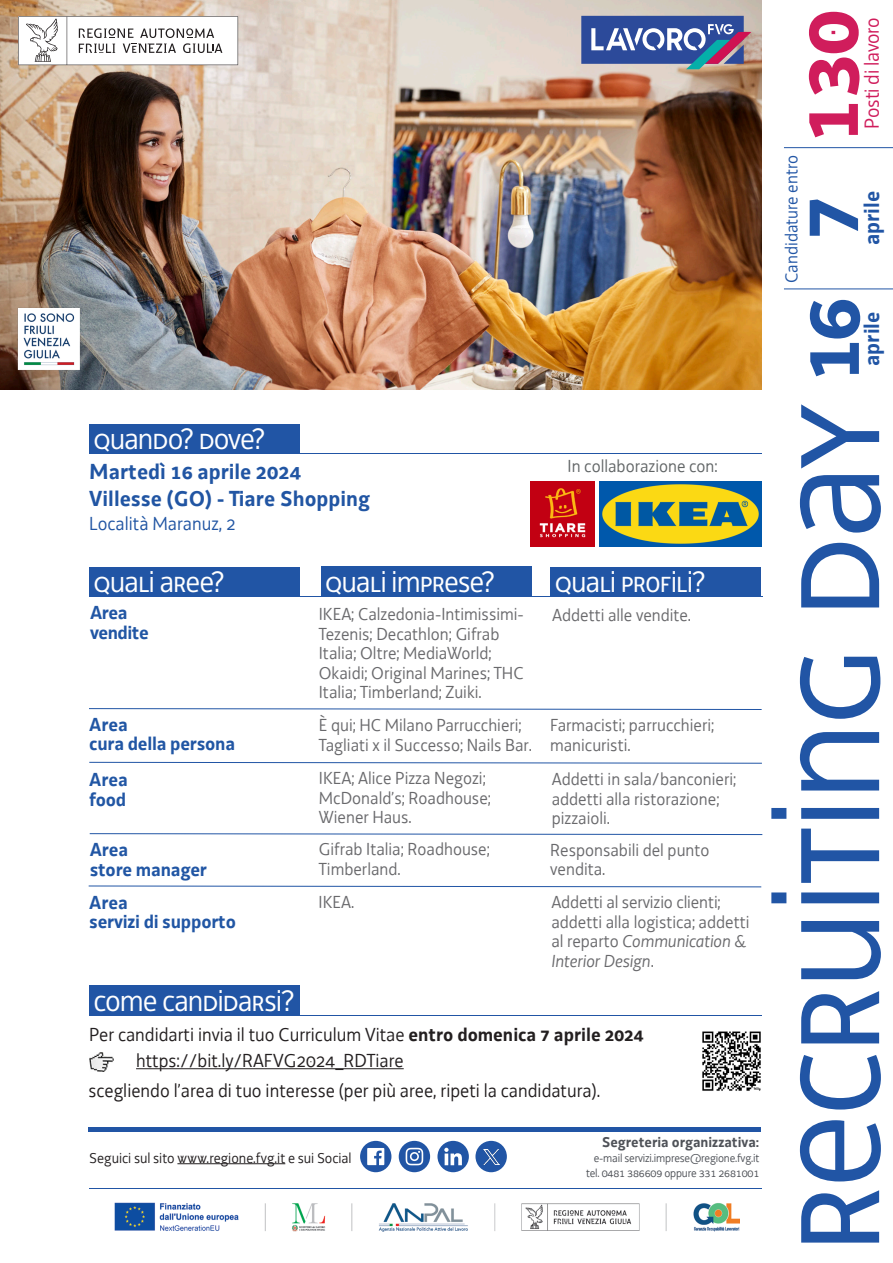
<style>
.page{position:relative;width:893px;height:1263px;background:#fff}
.page>*{position:absolute;margin:0;border:0;box-sizing:border-box;transform-origin:0 0}
.t1{font:162px "Decima UNI";letter-spacing:-.03em;color:#2155a5}
.t2{font:700 90px "Decima WE";color:#2155a5}
.t3{font:700 90px "Decima WE";color:#d01d5c}
.t4{font:31.5px "Decima UNI";letter-spacing:-.035em;color:#fff}
.t5{font:700 22.5px "Decima WE";color:#2155a3}
.t6{font:700 22.5px "Decima WE";color:#2155a5}
.t7{font:21px "Decima WE";letter-spacing:-.015em;color:#d01d5c}
.t8{font:19.5px "Decima WE";color:#231f20}
.t9{font:700 19.5px "Decima WE";letter-spacing:-.01em;color:#2156a4}
.t10{font:19.5px "Decima WE";color:#2155a3}
.testo_PROFILI_decima_12_14_4{font:18px/19.5px "Decima WE";color:#69696c}
.t11{font:18px "Decima WE";color:#616566}
.t12{font:18px "Decima WE";color:#2155a5}
.t13{font:15px "Decima WE";color:#231f20}
.t14{font:700 15px "Decima WE";color:#4f5258}
.t15{font:12px "Decima WE";letter-spacing:-.015em;color:#4f5258}
.s1{font-style:italic}
.s2{font-weight:700}
</style>
<div class="page">
<img style="left:0;top:0;width:761px;height:389px">
<div style="left:89px;top:424px;width:211px;height:30px;background:#2155a5"></div>
<hr style="left:89px;top:453px;width:673px;height:1px;background:#2155a5">
<hr style="left:784px;top:289px;width:109px;height:1px;background:#2155a5">
<hr style="left:784px;top:147px;width:109px;height:1px;background:#2155a5">
<hr style="left:90px;top:1188px;width:672px;height:1px;background:#2155a5">
<div style="left:89px;top:985px;width:211px;height:30px;background:#2155a5"></div>
<div style="left:89px;top:567px;width:211px;height:29px;background:#2155a5"></div>
<hr style="left:89px;top:1127px;width:672px;height:4px;background:#2155a5">
<hr style="left:89px;top:1015px;width:673px;height:1px;background:#2155a5">
<hr style="left:90px;top:596px;width:673px;height:1px;background:#2155a5">
<div style="left:321px;top:567px;width:211px;height:29px;background:#2155a5"></div>
<svg style="left:89px;top:708px;width:673px;height:2px"></svg>
<svg style="left:89px;top:833px;width:674px;height:2px"></svg>
<div style="left:551px;top:567px;width:210px;height:29px;background:#2155a5"></div>
<svg style="left:89px;top:761px;width:673px;height:3px"></svg>
<svg style="left:88px;top:885px;width:674px;height:3px"></svg>
<img style="left:89px;top:1053px;width:24px;height:18px">
<hr style="left:136px;top:1068px;width:268px;height:1px;background:#231f20">
<hr style="left:177px;top:1163px;width:108px;height:1px;background:#231f20">
<img style="left:14px;top:303px;width:68px;height:71px">
<img style="left:531px;top:481px;width:63px;height:65px">
<img style="left:600px;top:481px;width:162px;height:65px">
<img style="left:702px;top:1031px;width:59px;height:60px">
<svg style="left:18px;top:16px;width:220px;height:49px"></svg>
<svg style="left:581px;top:16px;width:170px;height:53px;background:#6674a8"></svg>
<img style="left:114px;top:1202px;width:626px;height:30px">
<div style="left:437px;top:1141px;width:32px;height:31px;background:#2155a5;border-radius:50%"></div>
<svg style="left:444px;top:1148px;width:18px;height:17px"></svg>
<div style="left:399px;top:1141px;width:31px;height:31px;background:#2155a5;border-radius:50%"></div>
<svg style="left:406px;top:1148px;width:17px;height:17px"></svg>
<div style="left:360px;top:1141px;width:31px;height:31px;background:#2155a5;border-radius:50%"></div>
<svg style="left:367px;top:1148px;width:17px;height:17px"></svg>
<div style="left:475px;top:1141px;width:32px;height:31px;background:#2155a5;border-radius:50%"></div>
<img style="left:483px;top:1150px;width:16px;height:15px">
<p class="t4" style="left:94px;top:420px;width:174px">Quando? Dove?</p>
<p class="t5" style="left:89px;top:458px;width:213px">Martedì 16 aprile 2024</p>
<p class="t5" style="left:89px;top:485px;width:282px">Villesse (GO) - Tiare Shopping</p>
<p class="t10" style="left:89px;top:512px;width:148px">Località Maranuz, 2</p>
<p class="t11" style="left:568px;top:456px;width:152px">In collaborazione con:</p>
<p class="t4" style="left:94px;top:563px;width:133px">Quali aree?</p>
<p class="t4" style="left:325px;top:563px;width:171px">Quali imprese?</p>
<p class="t4" style="left:555px;top:563px;width:152px">Quali profili?</p>
<p class="t9" style="left:90px;top:601px;width:39px">Area</p>
<p class="t9" style="left:90px;top:620px;width:60px">vendite</p>
<p class="testo_PROFILI_decima_12_14_4" style="left:319px;top:605px;width:207px">IKEA; Calzedonia-Intimissimi-<br>Tezenis; Decathlon; Gifrab<br>Italia; Oltre; MediaWorld;<br>Okaidi; Original Marines; THC<br>Italia; Timberland; Zuiki.</p>
<p class="testo_PROFILI_decima_12_14_4" style="left:552px;top:606px;width:141px">Addetti alle vendite.</p>
<p class="t9" style="left:89px;top:712px;width:40px">Area</p>
<p class="t9" style="left:89px;top:732px;width:147px">cura della persona</p>
<p class="testo_PROFILI_decima_12_14_4" style="left:319px;top:716px;width:215px">È qui; HC Milano Parrucchieri;<br>Tagliati x il Successo; Nails Bar.</p>
<p class="testo_PROFILI_decima_12_14_4" style="left:550px;top:715px;width:166px">Farmacisti; parrucchieri; manicuristi.</p>
<p class="t9" style="left:89px;top:768px;width:40px">Area</p>
<p class="t9" style="left:89px;top:787px;width:38px">food</p>
<p class="testo_PROFILI_decima_12_14_4" style="left:319px;top:769px;width:174px">IKEA; Alice Pizza Negozi;<br>McDonald’s; Roadhouse;<br>Wiener Haus.</p>
<p class="testo_PROFILI_decima_12_14_4" style="left:552px;top:769px;width:186px">Addetti in sala/banconieri; addetti alla ristorazione; pizzaioli.</p>
<p class="t9" style="left:90px;top:837px;width:40px">Area</p>
<p class="t9" style="left:90px;top:857px;width:119px">store manager</p>
<p class="testo_PROFILI_decima_12_14_4" style="left:319px;top:840px;width:172px">Gifrab Italia; Roadhouse;<br>Timberland.</p>
<p class="testo_PROFILI_decima_12_14_4" style="left:550px;top:840px;width:161px">Responsabili del punto vendita.</p>
<p class="t9" style="left:89px;top:890px;width:40px">Area</p>
<p class="t9" style="left:89px;top:910px;width:148px">servizi di supporto</p>
<p class="testo_PROFILI_decima_12_14_4" style="left:319px;top:892px;width:37px">IKEA.</p>
<p class="testo_PROFILI_decima_12_14_4" style="left:551px;top:892px;width:200px">Addetti al servizio clienti; addetti alla logistica; addetti al reparto <span class="s1">Communication &amp;<br>Interior Design</span>.</p>
<p class="t4" style="left:94px;top:982px;width:203px">Come candidarsi?</p>
<p class="t8" style="left:89px;top:1023px;width:556px">Per candidarti invia il tuo Curriculum Vitae <span class="s2">entro domenica 7 aprile 2024</span></p>
<p class="t8" style="left:136px;top:1049px;width:269px">https://bit.ly/RAFVG2024_RDTiare</p>
<p class="t8" style="left:88px;top:1079px;width:513px">scegliendo l’area di tuo interesse (per più aree, ripeti la candidatura).</p>
<p class="t13" style="left:89px;top:1149px;width:264px">Seguici sul sito www.regione.fvg.it e sui Social</p>
<p class="t14" style="left:602px;top:1133px;width:159px">Segreteria organizzativa:</p>
<p class="t15" style="left:594px;top:1151px;width:167px">e-mail servizi.imprese@regione.fvg.it</p>
<p class="t15" style="left:586px;top:1166px;width:175px">tel. 0481 386609 oppure 331 2681001</p>
<p class="t12" style="left:781px;top:283px;width:129px;rotate:-90deg">Candidature entro</p>
<p class="t3" style="left:773px;top:143px;width:135px;rotate:-90deg">130</p>
<p class="t7" style="left:860px;top:129px;width:113px;rotate:-90deg">Posti di lavoro</p>
<p class="t6" style="left:858px;top:245px;width:55px;rotate:-90deg">aprile</p>
<p class="t2" style="left:773px;top:241px;width:46px;rotate:-90deg">7</p>
<p class="t2" style="left:774px;top:382px;width:87px;rotate:-90deg">16</p>
<p class="t6" style="left:858px;top:366px;width:55px;rotate:-90deg">aprile</p>
<p class="t1" style="left:730px;top:1253px;width:853px;rotate:-90deg">RECRUITING Day</p>
</div>
